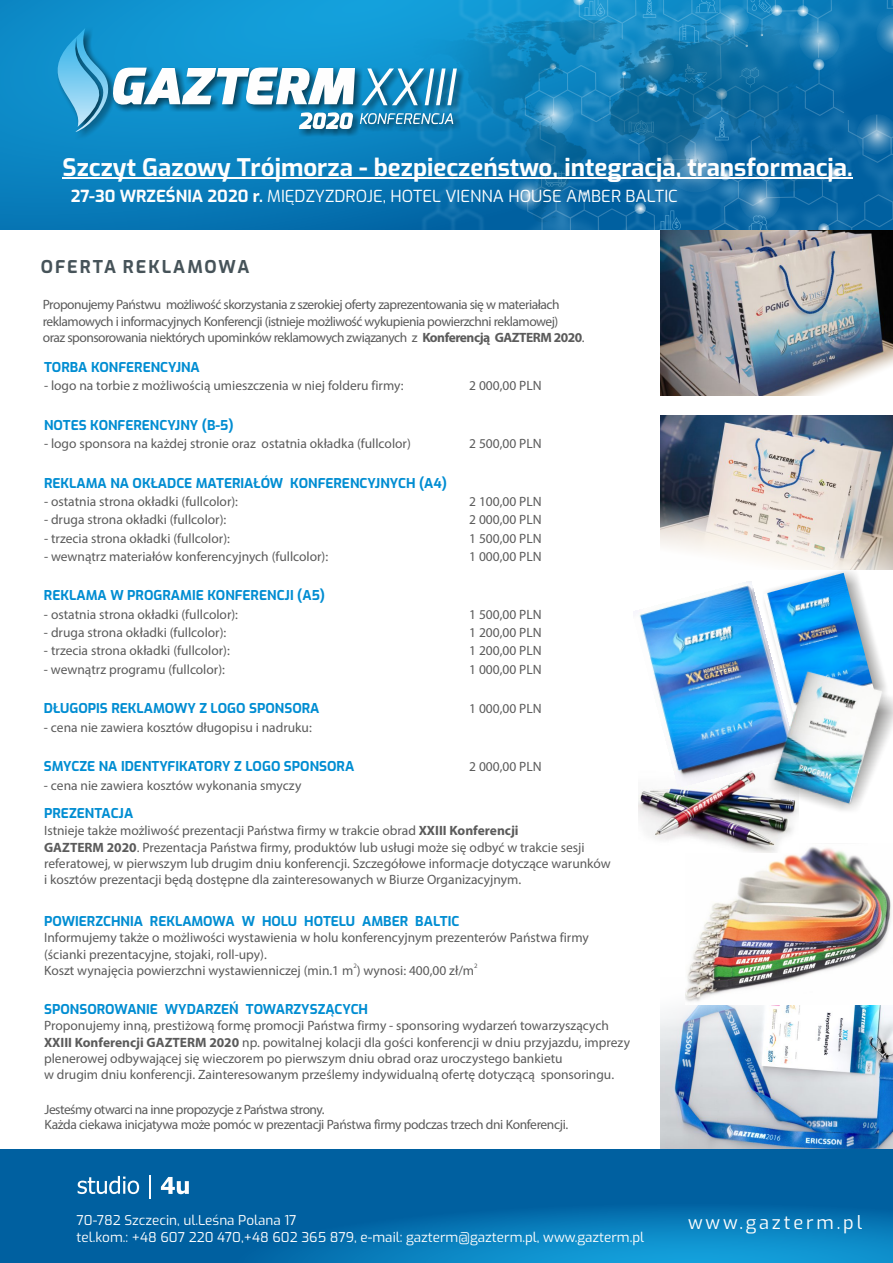
<style>
.page{position:relative;width:893px;height:1263px;background:#fff}
.page>*{position:absolute;margin:0;border:0;box-sizing:border-box;transform-origin:0 0}
.t1{font:700 24.15px "Exo";color:#fefefe}
.t2{font:18.3px "Exo";letter-spacing:.155em;color:#fefefe}
.t3{font:700 17.55px "Exo";letter-spacing:.115em;color:#465359}
.t4{font:16.65px "Exo";color:#fefefe}
.t5{font:13.5px/16.4px "Myriad Pro";color:#5b5b5b}
.t6{font:700 13.5px "Exo";color:#008dd2}
.t7{font:13.5px/16.6px "Myriad Pro";letter-spacing:-.035em;color:#5b5b5b}
.t8{font:13.5px/14.7px "Myriad Pro";letter-spacing:-.03em;color:#5b5b5b}
.t9{font:13.5px/16.6px "Exo";color:#fefefe}
.t10{font:6.75px "Myriad Pro";color:#5b5b5b}
.s1{font-weight:700}
</style>
<div class="page">
<img style="left:660px;top:992px;width:233px;height:157px">
<img style="left:660px;top:230px;width:233px;height:165px">
<svg style="left:0;top:0;width:417px;height:230px;background:#0c84c1"></svg>
<img style="left:417px;top:0;width:108px;height:230px">
<svg style="left:525px;top:0;width:368px;height:230px;background:#0f78b4"></svg>
<svg style="left:876px;top:14px;width:17px;height:40px"></svg>
<svg style="left:869px;top:114px;width:24px;height:41px"></svg>
<svg style="left:716px;top:5px;width:33px;height:33px"></svg>
<svg style="left:818px;top:223px;width:11px;height:7px"></svg>
<svg style="left:771px;top:5px;width:11px;height:11px"></svg>
<svg style="left:797px;top:5px;width:11px;height:11px"></svg>
<svg style="left:573px;top:0;width:32px;height:16px"></svg>
<svg style="left:751px;top:0;width:22px;height:13px"></svg>
<svg style="left:695px;top:0;width:23px;height:13px"></svg>
<svg style="left:749px;top:222px;width:19px;height:8px"></svg>
<svg style="left:643px;top:0;width:13px;height:18px"></svg>
<svg style="left:659px;top:222px;width:22px;height:8px"></svg>
<img style="left:396px;top:21px;width:473px;height:201px">
<img style="left:686px;top:847px;width:207px;height:158px">
<svg style="left:0;top:1149px;width:893px;height:114px;background:#036aa9"></svg>
<img style="left:638px;top:787px;width:161px;height:66px">
<img style="left:639px;top:581px;width:122px;height:206px">
<img style="left:761px;top:571px;width:120px;height:102px">
<img style="left:763px;top:573px;width:111px;height:93px">
<img style="left:753px;top:673px;width:46px;height:147px">
<img style="left:763px;top:666px;width:130px;height:145px">
<svg style="left:161px;top:1177px;width:28px;height:17px"></svg>
<svg style="left:78px;top:1176px;width:61px;height:18px"></svg>
<hr style="left:149px;top:1175px;width:2px;height:23px;background:#fefefe">
<img style="left:660px;top:415px;width:233px;height:155px">
<img style="left:57px;top:27px;width:408px;height:113px">
<svg style="left:39px;top:28px;width:418px;height:104px"></svg>
<hr style="left:63px;top:178px;width:790px;height:1px;background:#fefefe">
<h1 class="t1" style="left:63px;top:151px;width:792px">Szczyt Gazowy Trójmorza - bezpieczeństwo, integracja, transformacja.</h1>
<p class="t4" style="left:71px;top:185px;width:608px"><span class="s1">27-30 WRZEŚNIA 2020 r.</span> MIĘDZYZDROJE, HOTEL VIENNA HOUSE AMBER BALTIC</p>
<p class="t3" style="left:41px;top:255px;width:210px">OFERTA REKLAMOWA</p>
<p class="t7" style="left:43px;top:298px;width:543px">Proponujemy Państwu możliwość skorzystania z szerokiej oferty zaprezentowania się w materiałach reklamowych i informacyjnych Konferencji (istnieje możliwość wykupienia powierzchni reklamowej)<br>oraz sponsorowania niektórych upominków reklamowych związanych z <span class="s1">Konferencją GAZTERM 2020</span>.</p>
<p class="t6" style="left:44px;top:358px;width:157px">TORBA KONFERENCYJNA</p>
<p class="t5" style="left:44px;top:379px;width:361px">- logo na torbie z możliwością umieszczenia w niej folderu firmy:</p>
<p class="t5" style="left:469px;top:379px;width:74px">2 000,00 PLN</p>
<p class="t6" style="left:44px;top:416px;width:191px">NOTES KONFERENCYJNY (B-5)</p>
<p class="t5" style="left:44px;top:437px;width:368px">- logo sponsora na każdej stronie oraz ostatnia okładka (fullcolor)</p>
<p class="t5" style="left:469px;top:437px;width:74px">2 500,00 PLN</p>
<p class="t6" style="left:44px;top:474px;width:405px">REKLAMA NA OKŁADCE MATERIAŁÓW KONFERENCYJNYCH (A4)</p>
<p class="t5" style="left:44px;top:495px;width:196px">- ostatnia strona okładki (fullcolor):</p>
<p class="t5" style="left:469px;top:495px;width:74px">2 100,00 PLN</p>
<p class="t5" style="left:44px;top:513px;width:184px">- druga strona okładki (fullcolor):</p>
<p class="t5" style="left:469px;top:513px;width:74px">2 000,00 PLN</p>
<p class="t5" style="left:44px;top:531px;width:187px">- trzecia strona okładki (fullcolor):</p>
<p class="t5" style="left:469px;top:531px;width:74px">1 500,00 PLN</p>
<p class="t5" style="left:44px;top:549px;width:286px">- wewnątrz materiałów konferencyjnych (fullcolor):</p>
<p class="t5" style="left:469px;top:549px;width:74px">1 000,00 PLN</p>
<p class="t6" style="left:44px;top:587px;width:283px">REKLAMA W PROGRAMIE KONFERENCJI (A5)</p>
<p class="t5" style="left:44px;top:607px;width:196px">- ostatnia strona okładki (fullcolor):</p>
<p class="t5" style="left:469px;top:607px;width:74px">1 500,00 PLN</p>
<p class="t5" style="left:44px;top:626px;width:184px">- druga strona okładki (fullcolor):</p>
<p class="t5" style="left:469px;top:626px;width:74px">1 200,00 PLN</p>
<p class="t5" style="left:44px;top:644px;width:187px">- trzecia strona okładki (fullcolor):</p>
<p class="t5" style="left:469px;top:644px;width:74px">1 200,00 PLN</p>
<p class="t5" style="left:44px;top:662px;width:182px">- wewnątrz programu (fullcolor):</p>
<p class="t5" style="left:469px;top:662px;width:74px">1 000,00 PLN</p>
<p class="t6" style="left:44px;top:699px;width:277px">DŁUGOPIS REKLAMOWY Z LOGO SPONSORA</p>
<p class="t5" style="left:469px;top:701px;width:74px">1 000,00 PLN</p>
<p class="t5" style="left:44px;top:720px;width:269px">- cena nie zawiera kosztów długopisu i nadruku:</p>
<p class="t6" style="left:44px;top:757px;width:312px">SMYCZE NA IDENTYFIKATORY Z LOGO SPONSORA</p>
<p class="t5" style="left:469px;top:759px;width:74px">2 000,00 PLN</p>
<p class="t5" style="left:44px;top:778px;width:259px">- cena nie zawiera kosztów wykonania smyczy</p>
<p class="t6" style="left:44px;top:804px;width:91px">PREZENTACJA</p>
<p class="t5" style="left:44px;top:823px;width:568px">Istnieje także możliwość prezentacji Państwa firmy w trakcie obrad <span class="s1">XXIII Konferencji<br>GAZTERM 2020</span>. Prezentacja Państwa firmy, produktów lub usługi może się odbyć w trakcie sesji referatowej, w pierwszym lub drugim dniu konferencji. Szczegółowe informacje dotyczące warunków i kosztów prezentacji będą dostępne dla zainteresowanych w Biurze Organizacyjnym.</p>
<p class="t6" style="left:44px;top:912px;width:417px">POWIERZCHNIA REKLAMOWA W HOLU HOTELU AMBER BALTIC</p>
<p class="t5" style="left:44px;top:931px;width:546px">Informujemy także o możliwości wystawienia w holu konferencyjnym prezenterów Państwa firmy (ścianki prezentacyjne, stojaki, roll-upy).</p>
<p class="t10" style="left:353px;top:963px;width:5px">2</p>
<p class="t10" style="left:474px;top:963px;width:5px">2</p>
<p class="t5" style="left:44px;top:963px;width:432px">Koszt wynajęcia powierzchni wystawienniczej (min.1 m ) wynosi: 400,00 zł/m</p>
<p class="t6" style="left:44px;top:1000px;width:326px">SPONSOROWANIE WYDARZEŃ TOWARZYSZĄCYCH</p>
<p class="t5" style="left:44px;top:1018px;width:587px">Proponujemy inną, prestiżową formę promocji Państwa firmy - sponsoring wydarzeń towarzyszących <span class="s1">XXIII Konferencji GAZTERM 2020</span> np. powitalnej kolacji dla gości konferencji w dniu przyjazdu, imprezy plenerowej odbywającej się wieczorem po pierwszym dniu obrad oraz uroczystego bankietu<br>w drugim dniu konferencji. Zainteresowanym prześlemy indywidualną ofertę dotyczącą sponsoringu.</p>
<p class="t8" style="left:45px;top:1103px;width:525px">Jesteśmy otwarci na inne propozycje z Państwa strony.<br>Każda ciekawa inicjatywa może pomóc w prezentacji Państwa firmy podczas trzech dni Konferencji.</p>
<p class="t9" style="left:77px;top:1212px;width:569px">70-782 Szczecin, ul.Leśna Polana 17<br>tel.kom.: +48 607 220 470,+48 602 365 879, e-mail: gazterm@gazterm.pl, www.gazterm.pl</p>
<h2 class="t2" style="left:688px;top:1210px;width:175px">www.gazterm.pl</h2>
</div>
